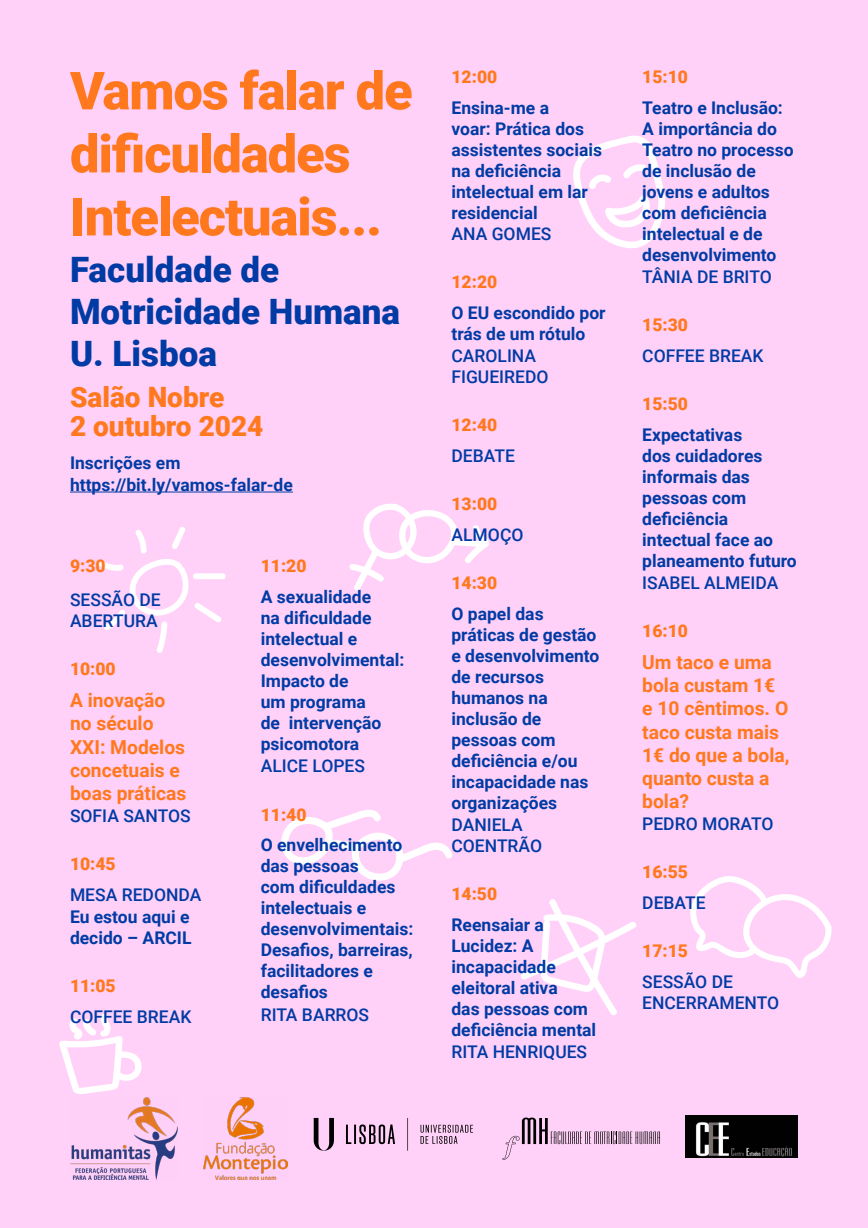
<style>
.page{position:relative;width:868px;height:1228px;background:#ffd1f8}
.page>*{position:absolute;margin:0;border:0;box-sizing:border-box;transform-origin:0 0}
.t1{font:900 52.5px/63px "Roboto";letter-spacing:-.02em;color:#ff781e}
.t2{font:900 35px/42px "Roboto";color:#003ba5}
.t3{font:900 28px/28.3px "Roboto";color:#ff781e}
.t4{font:700 19.25px/23.1px "Roboto";color:#ff781e}
.t5{font:700 17.5px/21px "Roboto";color:#003ba5}
.t6{font:500 17.5px/21px "Roboto";color:#003ba5}
.t7{font:900 17.5px "Roboto";color:#ff781e}
</style>
<div class="page">
<svg style="left:349px;top:503px;width:140px;height:88px"></svg>
<svg style="left:97px;top:527px;width:129px;height:126px"></svg>
<svg style="left:521px;top:899px;width:116px;height:117px"></svg>
<svg style="left:573px;top:135px;width:92px;height:114px"></svg>
<svg style="left:59px;top:1014px;width:83px;height:80px"></svg>
<svg style="left:281px;top:810px;width:171px;height:71px"></svg>
<svg style="left:690px;top:876px;width:142px;height:102px"></svg>
<hr style="left:70px;top:492px;width:223px;height:1px;background:#003ba5">
<img style="left:70px;top:1097px;width:108px;height:83px">
<svg style="left:502px;top:1117px;width:158px;height:43px"></svg>
<svg style="left:314px;top:1118px;width:159px;height:33px"></svg>
<img style="left:204px;top:1097px;width:84px;height:83px">
<img style="left:686px;top:1116px;width:112px;height:42px">
<h1 class="t1" style="left:70px;top:57px;width:344px">Vamos falar de dificuldades<br>Intelectuais...</h1>
<h2 class="t2" style="left:70px;top:247px;width:332px">Faculdade de<br>Motricidade Humana<br>U. Lisboa</h2>
<h3 class="t3" style="left:70px;top:382px;width:195px">Salão Nobre<br>2 outubro 2024</h3>
<p class="t5" style="left:70px;top:452px;width:224px;line-height:21.3px">Inscrições em https://bit.ly/vamos-falar-de</p>
<p class="t7" style="left:70px;top:554px;width:37px">9:30</p>
<p class="t6" style="left:70px;top:589px;width:92px">SESSÃO DE<br>ABERTURA</p>
<p class="t7" style="left:70px;top:657px;width:47px">10:00</p>
<p class="t4" style="left:70px;top:688px;width:118px">A inovação no século<br>XXI: Modelos concetuais e boas práticas</p>
<p class="t6" style="left:70px;top:805px;width:122px">SOFIA SANTOS</p>
<p class="t7" style="left:70px;top:852px;width:47px">10:45</p>
<p class="t6" style="left:70px;top:883px;width:133px">MESA REDONDA</p>
<p class="t5" style="left:70px;top:906px;width:123px">Eu estou aqui e decido – ARCIL</p>
<p class="t7" style="left:70px;top:974px;width:47px">11:05</p>
<p class="t6" style="left:70px;top:1006px;width:123px">COFFEE BREAK</p>
<p class="t7" style="left:261px;top:554px;width:47px">11:20</p>
<p class="t5" style="left:261px;top:585px;width:145px">A sexualidade<br>na dificuldade intelectual e desenvolvimental:<br>Impacto de<br>um programa<br>de intervenção psicomotora</p>
<p class="t6" style="left:261px;top:755px;width:106px">ALICE LOPES</p>
<p class="t7" style="left:261px;top:802px;width:47px">11:40</p>
<p class="t5" style="left:261px;top:834px;width:154px">O envelhecimento das pessoas<br>com dificuldades intelectuais e desenvolvimentais:<br>Desafios, barreiras, facilitadores e desafios</p>
<p class="t6" style="left:261px;top:1003px;width:110px">RITA BARROS</p>
<p class="t7" style="left:452px;top:65px;width:47px">12:00</p>
<p class="t5" style="left:452px;top:96px;width:152px">Ensina-me a<br>voar: Prática dos assistentes sociais na deficiência intelectual em lar residencial</p>
<p class="t6" style="left:452px;top:223px;width:102px">ANA GOMES</p>
<p class="t7" style="left:452px;top:270px;width:47px">12:20</p>
<p class="t5" style="left:452px;top:301px;width:156px">O EU escondido por trás de um rótulo</p>
<p class="t6" style="left:452px;top:345px;width:99px">CAROLINA<br>FIGUEIREDO</p>
<p class="t7" style="left:452px;top:413px;width:47px">12:40</p>
<p class="t6" style="left:452px;top:445px;width:65px">DEBATE</p>
<p class="t7" style="left:451px;top:492px;width:47px">13:00</p>
<p class="t6" style="left:451px;top:523px;width:74px">ALMOÇO</p>
<p class="t7" style="left:451px;top:570px;width:47px">14:30</p>
<p class="t5" style="left:451px;top:602px;width:150px">O papel das práticas de gestão e desenvolvimento de recursos humanos na inclusão de pessoas com deficiência e/ou incapacidade nas organizações</p>
<p class="t6" style="left:451px;top:814px;width:92px">DANIELA<br>COENTRÃO</p>
<p class="t7" style="left:451px;top:882px;width:47px">14:50</p>
<p class="t5" style="left:451px;top:913px;width:146px">Reensaiar a<br>Lucidez: A incapacidade eleitoral ativa<br>das pessoas com deficiência mental</p>
<p class="t6" style="left:451px;top:1041px;width:137px">RITA HENRIQUES</p>
<p class="t7" style="left:642px;top:65px;width:47px">15:10</p>
<p class="t5" style="left:642px;top:96px;width:153px">Teatro e Inclusão:<br>A importância do<br>Teatro no processo de inclusão de jovens e adultos com deficiência intelectual e de desenvolvimento</p>
<p class="t6" style="left:642px;top:266px;width:131px">TÂNIA DE BRITO</p>
<p class="t7" style="left:642px;top:313px;width:47px">15:30</p>
<p class="t6" style="left:642px;top:345px;width:123px">COFFEE BREAK</p>
<p class="t7" style="left:642px;top:392px;width:47px">15:50</p>
<p class="t5" style="left:642px;top:423px;width:156px">Expectativas<br>dos cuidadores informais das pessoas com deficiência intectual face ao planeamento futuro</p>
<p class="t6" style="left:642px;top:572px;width:138px">ISABEL ALMEIDA</p>
<p class="t7" style="left:642px;top:619px;width:47px">16:10</p>
<p class="t4" style="left:642px;top:650px;width:149px">Um taco e uma bola custam 1€ e 10 cêntimos. O taco custa mais<br>1€ do que a bola, quanto custa a bola?</p>
<p class="t6" style="left:642px;top:813px;width:133px">PEDRO MORATO</p>
<p class="t7" style="left:642px;top:860px;width:47px">16:55</p>
<p class="t6" style="left:642px;top:891px;width:65px">DEBATE</p>
<p class="t7" style="left:642px;top:939px;width:47px">17:15</p>
<p class="t6" style="left:642px;top:970px;width:138px">SESSÃO DE<br>ENCERRAMENTO</p>
</div>
